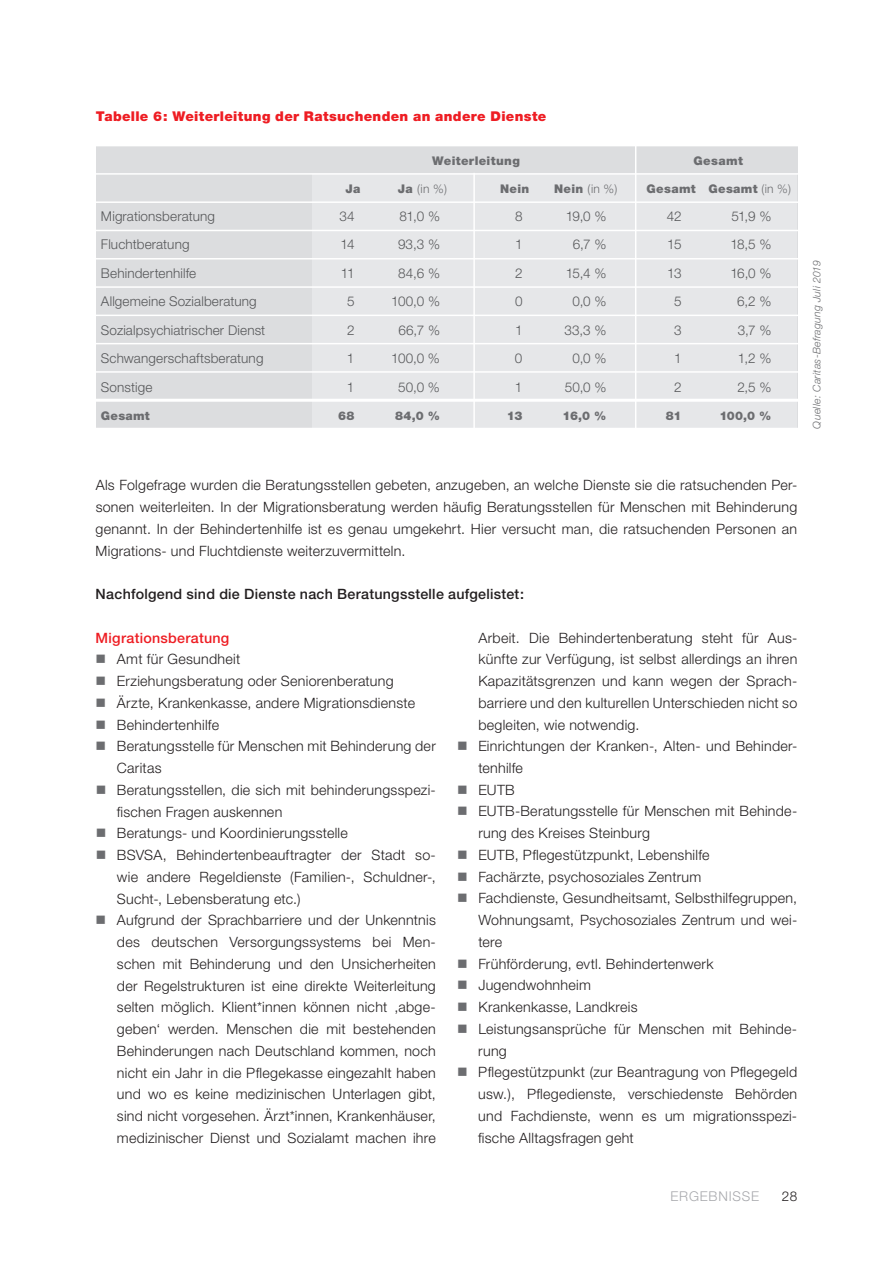
<style>
.page{position:relative;width:893px;height:1263px;background:#fff}
.page>*{position:absolute;margin:0;border:0;box-sizing:border-box;transform-origin:0 0}
.t1{font:300 14.25px/21.8px "Helvetica Neue";letter-spacing:.02em;color:#231f20;text-align:justify}
.t2{font:500 14.25px "Helvetica Neue";letter-spacing:.02em;color:#231f20}
.t3{font:500 14.25px "Helvetica Neue";letter-spacing:.02em;color:#ee1d23}
.t4{font:300 13.5px "Helvetica Neue";letter-spacing:.01em;color:#57585a}
.t5{font:900 13.5px "Helvetica Neue";letter-spacing:.025em;color:#ee1d23}
.t6{font:300 13.5px "Helvetica Neue";letter-spacing:.055em;color:#a8a9ad}
.t7{font:300 13.5px "Helvetica Neue";color:#231f20}
.t8{font:900 12px "Helvetica Neue";letter-spacing:.03em;color:#6c6d70}
.t9{font:300 12px "Helvetica Neue";color:#6c6d70}
.t10{font:italic 300 10.5px "Helvetica Neue";letter-spacing:.025em;color:#6c6d70}
.s1{font-weight:900}
.s2{font-weight:300}
.s3{color:#6c6d70}
</style>
<div class="page">
<div style="left:96px;top:146px;width:701px;height:282px;background:#dcdddf"></div>
<div style="left:313px;top:175px;width:484px;height:254px;background:#e6e7e9"></div>
<hr style="left:96px;top:230px;width:711px;height:1px;background:#fff">
<hr style="left:96px;top:201px;width:711px;height:2px;background:#fff">
<hr style="left:96px;top:173px;width:711px;height:2px;background:#fff">
<hr style="left:96px;top:258px;width:711px;height:1px;background:#fff">
<hr style="left:96px;top:286px;width:711px;height:2px;background:#fff">
<hr style="left:96px;top:315px;width:711px;height:1px;background:#fff">
<hr style="left:96px;top:343px;width:711px;height:1px;background:#fff">
<hr style="left:96px;top:371px;width:711px;height:2px;background:#fff">
<hr style="left:96px;top:399px;width:711px;height:3px;background:#fff">
<hr style="left:96px;top:428px;width:711px;height:1px;background:#fff">
<hr style="left:473px;top:173px;width:2px;height:284px;background:#fff">
<hr style="left:635px;top:145px;width:1px;height:312px;background:#fff">
<p class="t5" style="left:96px;top:108px;width:452px">Tabelle 6: Weiterleitung der Ratsuchenden an andere Dienste</p>
<p class="t8" style="left:432px;top:153px;width:89px">Weiterleitung</p>
<p class="t8" style="left:693px;top:153px;width:51px">Gesamt</p>
<p class="t8" style="left:346px;top:182px;width:17px">Ja</p>
<p class="t9" style="left:398px;top:182px;width:51px"><span class="s1">Ja</span> (in %)</p>
<p class="t8" style="left:500px;top:182px;width:31px">Nein</p>
<p class="t9" style="left:554px;top:182px;width:65px"><span class="s1">Nein</span> (in %)</p>
<p class="t8" style="left:646px;top:182px;width:146px">Gesamt Gesamt <span class="s2">(in %)</span></p>
<p class="t4" style="left:101px;top:208px;width:116px">Migrationsberatung</p>
<p class="t4" style="left:339px;top:208px;width:17px">34</p>
<p class="t4" style="left:400px;top:208px;width:42px">81,0 %</p>
<p class="t4" style="left:515px;top:208px;width:9px">8</p>
<p class="t4" style="left:566px;top:208px;width:42px">19,0 %</p>
<p class="t4" style="left:667px;top:208px;width:16px">42</p>
<p class="t4" style="left:731px;top:208px;width:42px">51,9 %</p>
<p class="t4" style="left:101px;top:236px;width:90px">Fluchtberatung</p>
<p class="t4" style="left:340px;top:236px;width:16px">14</p>
<p class="t4" style="left:398px;top:236px;width:43px">93,3 %</p>
<p class="t4" style="left:515px;top:236px;width:9px">1</p>
<p class="t4" style="left:573px;top:236px;width:35px">6,7 %</p>
<p class="t4" style="left:667px;top:236px;width:16px">15</p>
<p class="t4" style="left:730px;top:236px;width:43px">18,5 %</p>
<p class="t4" style="left:101px;top:265px;width:97px">Behindertenhilfe</p>
<p class="t4" style="left:341px;top:265px;width:15px">11</p>
<p class="t4" style="left:398px;top:265px;width:43px">84,6 %</p>
<p class="t4" style="left:515px;top:265px;width:9px">2</p>
<p class="t4" style="left:566px;top:265px;width:42px">15,4 %</p>
<p class="t4" style="left:667px;top:265px;width:16px">13</p>
<p class="t4" style="left:730px;top:265px;width:42px">16,0 %</p>
<p class="t4" style="left:101px;top:293px;width:157px">Allgemeine Sozialberatung</p>
<p class="t4" style="left:347px;top:293px;width:9px">5</p>
<p class="t4" style="left:391px;top:293px;width:50px">100,0 %</p>
<p class="t4" style="left:515px;top:293px;width:9px">0</p>
<p class="t4" style="left:572px;top:293px;width:36px">0,0 %</p>
<p class="t4" style="left:674px;top:293px;width:9px">5</p>
<p class="t4" style="left:737px;top:293px;width:36px">6,2 %</p>
<p class="t4" style="left:101px;top:322px;width:166px">Sozialpsychiatrischer Dienst</p>
<p class="t4" style="left:347px;top:322px;width:9px">2</p>
<p class="t4" style="left:398px;top:322px;width:43px">66,7 %</p>
<p class="t4" style="left:515px;top:322px;width:9px">1</p>
<p class="t4" style="left:564px;top:322px;width:43px">33,3 %</p>
<p class="t4" style="left:674px;top:322px;width:9px">3</p>
<p class="t4" style="left:738px;top:322px;width:35px">3,7 %</p>
<p class="t4" style="left:101px;top:350px;width:164px">Schwangerschaftsberatung</p>
<p class="t4" style="left:347px;top:350px;width:9px">1</p>
<p class="t4" style="left:391px;top:350px;width:50px">100,0 %</p>
<p class="t4" style="left:515px;top:350px;width:9px">0</p>
<p class="t4" style="left:572px;top:350px;width:36px">0,0 %</p>
<p class="t4" style="left:674px;top:350px;width:9px">1</p>
<p class="t4" style="left:738px;top:350px;width:35px">1,2 %</p>
<p class="t4" style="left:101px;top:379px;width:53px">Sonstige</p>
<p class="t4" style="left:347px;top:379px;width:9px">1</p>
<p class="t4" style="left:398px;top:379px;width:43px">50,0 %</p>
<p class="t4" style="left:515px;top:379px;width:9px">1</p>
<p class="t4" style="left:565px;top:379px;width:43px">50,0 %</p>
<p class="t4" style="left:674px;top:379px;width:9px">2</p>
<p class="t4" style="left:737px;top:379px;width:36px">2,5 %</p>
<p class="t8" style="left:101px;top:409px;width:50px">Gesamt</p>
<p class="t8" style="left:338px;top:409px;width:18px">68</p>
<p class="t8" style="left:395px;top:409px;width:46px">84,0 %</p>
<p class="t8" style="left:507px;top:409px;width:17px">13</p>
<p class="t8" style="left:562px;top:409px;width:46px">16,0 %</p>
<p class="t8" style="left:666px;top:409px;width:17px">81</p>
<p class="t8" style="left:719px;top:409px;width:54px">100,0 %</p>
<p class="t10" style="left:810px;top:428px;width:170px;rotate:-90deg">Quelle: Caritas-Befragung Juli 2019</p>
<p class="t1" style="left:96px;top:474px;width:703px">Als Folgefrage wurden die Beratungsstellen gebeten, anzugeben, an welche Dienste sie die ratsuchenden Per&shy;sonen weiterleiten. In der Migrationsberatung werden häufig Beratungsstellen für Menschen mit Behinderung genannt. In der Behindertenhilfe ist es genau umgekehrt. Hier versucht man, die ratsuchenden Personen an Migrations- und Fluchtdienste weiterzuvermitteln.</p>
<p class="t2" style="left:96px;top:585px;width:430px">Nachfolgend sind die Dienste nach Beratungsstelle aufgelistet:</p>
<p class="t3" style="left:96px;top:629px;width:135px">Migrationsberatung</p>
<p class="t1" style="left:96px;top:648px;width:146px"><span class="s3">■</span> Amt für Gesundheit</p>
<p class="t1" style="left:96px;top:670px;width:299px"><span class="s3">■</span> Erziehungsberatung oder Seniorenberatung</p>
<p class="t1" style="left:96px;top:691px;width:321px"><span class="s3">■</span> Ärzte, Krankenkasse, andere Migrationsdienste</p>
<p class="t1" style="left:96px;top:713px;width:125px"><span class="s3">■</span> Behindertenhilfe</p>
<p class="t1" style="left:117px;top:735px;width:320px;text-indent:-21px"><span class="s3">■</span> Beratungsstelle für Menschen mit Behinderung der<br>Caritas</p>
<p class="t1" style="left:117px;top:778px;width:320px;text-indent:-21px"><span class="s3">■</span> Beratungsstellen, die sich mit behinderungsspezi&shy;fischen Fragen auskennen</p>
<p class="t1" style="left:96px;top:822px;width:254px"><span class="s3">■</span> Beratungs- und Koordinierungsstelle</p>
<p class="t1" style="left:117px;top:844px;width:320px;text-indent:-21px"><span class="s3">■</span> BSVSA, Behindertenbeauftragter der Stadt so&shy;wie andere Regeldienste (Familien-, Schuldner-, Sucht-, Lebensberatung etc.)</p>
<p class="t1" style="left:117px;top:909px;width:320px;text-indent:-21px"><span class="s3">■</span> Aufgrund der Sprachbarriere und der Unkenntnis des deutschen Versorgungssystems bei Men&shy;schen mit Behinderung und den Unsicherheiten der Regelstrukturen ist eine direkte Weiterleitung selten möglich. Klient*innen können nicht ‚abge&shy;geben‘ werden. Menschen die mit bestehenden Behinderungen nach Deutschland kommen, noch nicht ein Jahr in die Pflegekasse eingezahlt haben und wo es keine medizinischen Unterlagen gibt, sind nicht vorgesehen. Ärzt*innen, Krankenhäuser, medizinischer Dienst und Sozialamt machen ihre</p>
<p class="t1" style="left:478px;top:626px;width:320px">Arbeit. Die Behindertenberatung steht für Aus&shy;künfte zur Verfügung, ist selbst allerdings an ihren Kapazitätsgrenzen und kann wegen der Sprach&shy;barriere und den kulturellen Unterschieden nicht so begleiten, wie notwendig.</p>
<p class="t1" style="left:478px;top:735px;width:320px;text-indent:-21px"><span class="s3">■</span> Einrichtungen der Kranken-, Alten- und Behinder&shy;tenhilfe</p>
<p class="t1" style="left:457px;top:778px;width:59px"><span class="s3">■</span> EUTB</p>
<p class="t1" style="left:478px;top:800px;width:320px;text-indent:-21px"><span class="s3">■</span> EUTB-Beratungsstelle für Menschen mit Behinde&shy;rung des Kreises Steinburg</p>
<p class="t1" style="left:457px;top:844px;width:254px"><span class="s3">■</span> EUTB, Pflegestützpunkt, Lebenshilfe</p>
<p class="t1" style="left:457px;top:865px;width:246px"><span class="s3">■</span> Fachärzte, psychosoziales Zentrum</p>
<p class="t1" style="left:478px;top:887px;width:320px;text-indent:-21px"><span class="s3">■</span> Fachdienste, Gesundheitsamt, Selbsthilfegruppen, Wohnungsamt, Psychosoziales Zentrum und wei&shy;tere</p>
<p class="t1" style="left:457px;top:952px;width:258px"><span class="s3">■</span> Frühförderung, evtl. Behindertenwerk</p>
<p class="t1" style="left:457px;top:974px;width:135px"><span class="s3">■</span> Jugendwohnheim</p>
<p class="t1" style="left:457px;top:996px;width:182px"><span class="s3">■</span> Krankenkasse, Landkreis</p>
<p class="t1" style="left:478px;top:1018px;width:320px;text-indent:-21px"><span class="s3">■</span> Leistungsansprüche für Menschen mit Behinde&shy;rung</p>
<p class="t1" style="left:478px;top:1061px;width:320px;text-indent:-21px"><span class="s3">■</span> Pflegestützpunkt (zur Beantragung von Pflegegeld usw.), Pflegedienste, verschiedenste Behörden und Fachdienste, wenn es um migrationsspezi&shy;fische Alltagsfragen geht</p>
<p class="t6" style="left:671px;top:1188px;width:90px">Ergebnisse</p>
<p class="t7" style="left:782px;top:1188px;width:17px">28</p>
</div>
